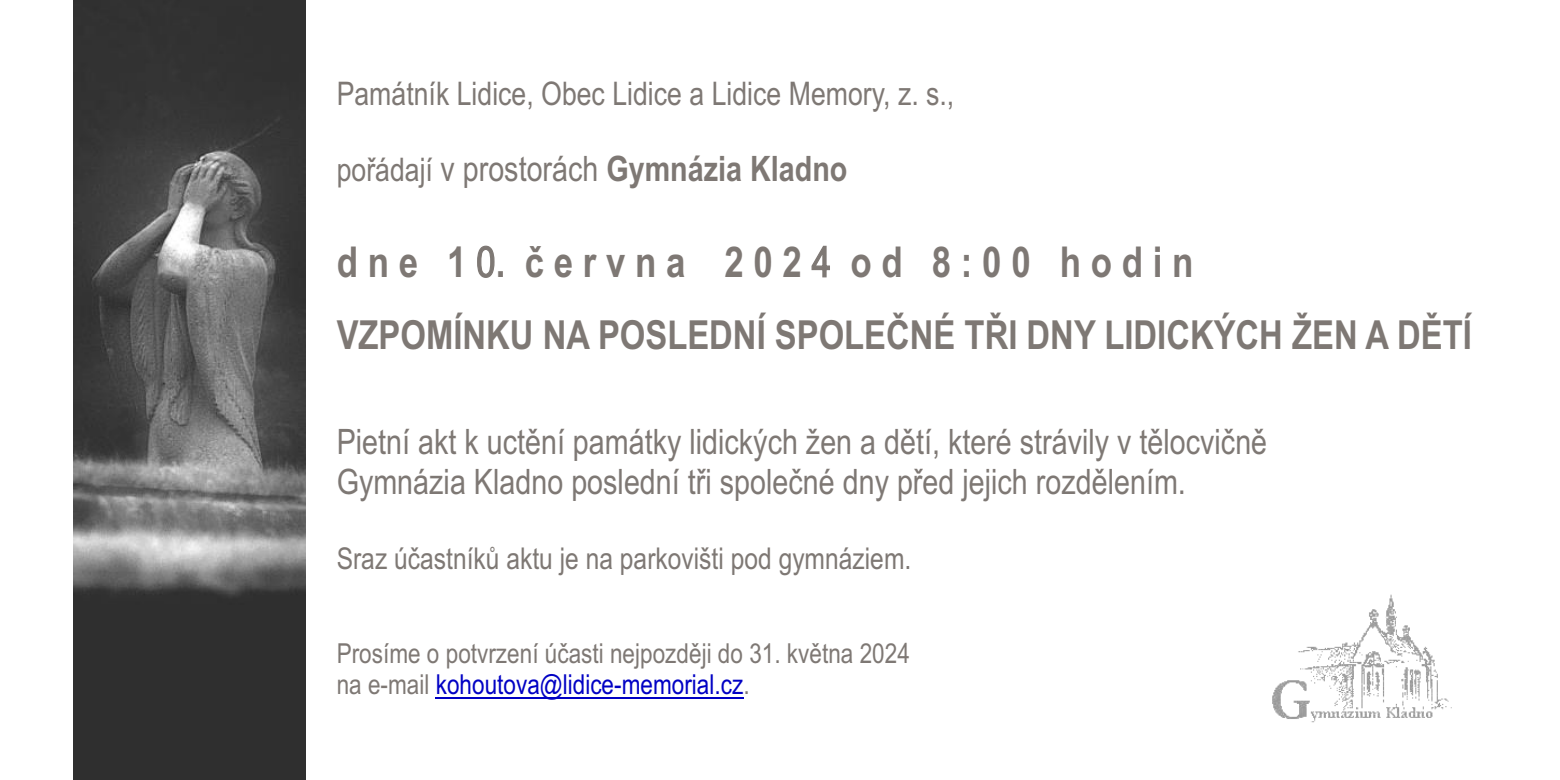
<style>
.page{position:relative;width:1560px;height:780px;background:#fff}
.page>*{position:absolute;margin:0;border:0;box-sizing:border-box;transform-origin:0 0}
.t1{font:700 42.5px "Arial Narrow";color:#7e7874}
.t2{font:700 40px "Arial Narrow";color:#7e7874}
.t3{font:35px/39.8px "Arial Narrow";color:#7e7874}
.t4{font:700 35px "Arial Narrow";color:#7e7874}
.t5{font:32.5px "Arial Narrow";color:#7e7874}
.t6{font:30px "Arial Narrow";color:#7e7874}
.t7{font:27.5px/30.8px "Arial Narrow";color:#7e7874}
.s1{font-weight:400;font-size:32.5px}
.s2{font-weight:400}
.s3{color:#0000c4}
</style>
<div class="page">
<img style="left:73px;top:0;width:232px;height:780px">
<img style="left:1272px;top:594px;width:180px;height:129px">
<hr style="left:435px;top:697px;width:308px;height:1px;background:#0000c4">
<p class="t5" style="left:337px;top:81px;width:619px">Památník Lidice, Obec Lidice a Lidice Memory, z. s.,</p>
<p class="t4" style="left:337px;top:156px;width:512px"><span class="s1">pořádají</span> <span class="s2">v prostorách</span> Gymnázia Kladno</p>
<p class="t1" style="left:337px;top:246px;width:858px">d n e 1 <span class="s2">0</span>. č e r v n a 2 0 2 <span class="s2">4</span> o d 8 : 0 0 h o d i n</p>
<p class="t2" style="left:337px;top:319px;width:1136px">VZPOMÍNKU NA POSLEDNÍ SPOLEČNÉ TŘI DNY LIDICKÝCH ŽEN A DĚTÍ</p>
<p class="t3" style="left:337px;top:425px;width:932px">Pietní akt k uctění památky lidických žen a dětí, které strávily v tělocvičně<br>Gymnázia Kladno poslední tři společné dny před jejich rozdělením.</p>
<p class="t6" style="left:337px;top:547px;width:576px">Sraz účastníků aktu je na parkovišti pod gymnáziem.</p>
<p class="t7" style="left:337px;top:640px;width:574px">Prosíme o potvrzení účasti nejpozději do 31. května 2024 na e-mail <span class="s3">kohoutova@lidice-memorial.cz</span>.</p>
</div>
